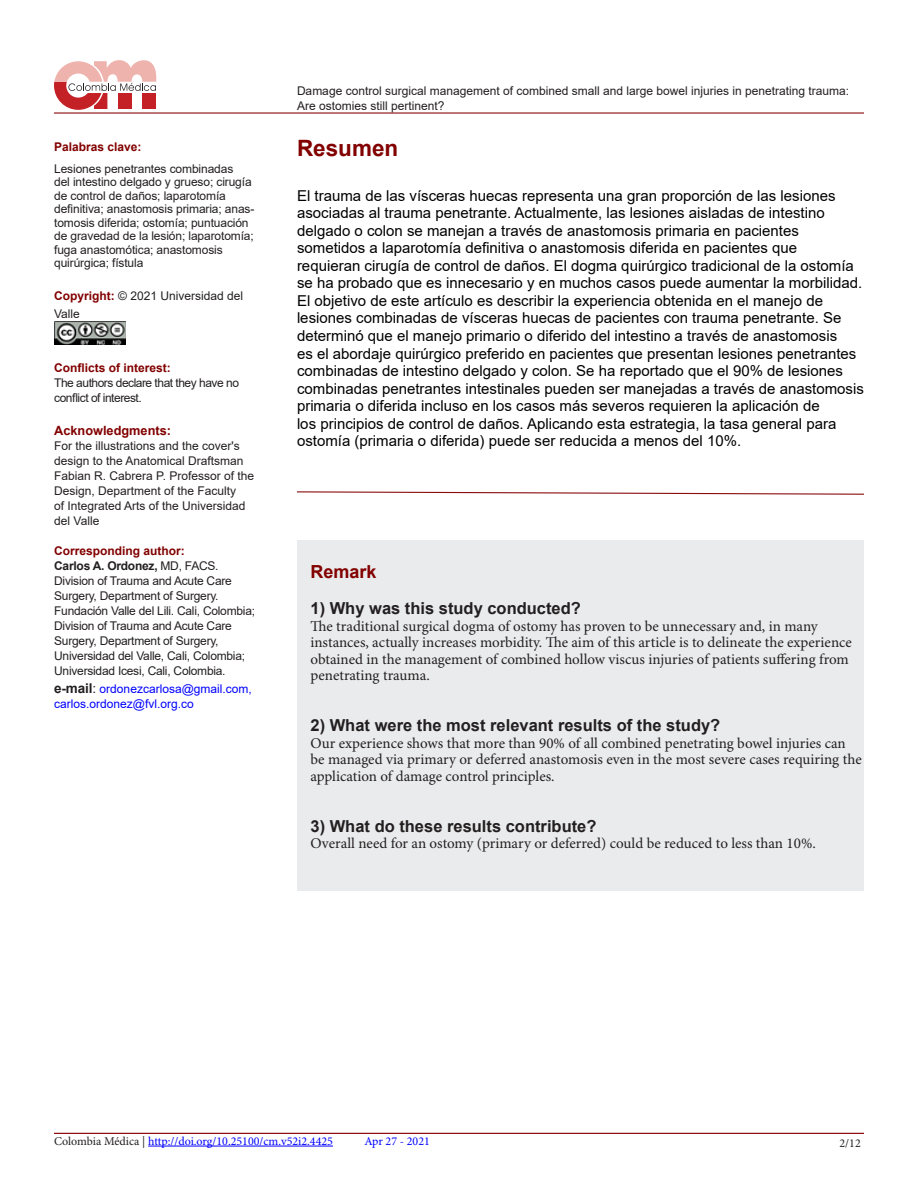
<style>
.page{position:relative;width:918px;height:1188px;background:#fff}
.page>*{position:absolute;margin:0;border:0;box-sizing:border-box;transform-origin:0 0}
.t1{font:700 22.5px "Arial";color:#820000}
.t2{font:700 18px "Arial";color:#820000}
.t3{font:700 16.5px "Arial";color:#231f20}
.t4{font:15px/17.5px "Arial";color:#000}
.t5{font:15px/16.5px "Minion Pro";color:#231f20}
.t6{font:700 12.75px "Arial";color:#820000}
.t7{font:12px/15px "Arial";letter-spacing:-.01em;color:#231f20}
.t8{font:12px "Minion Pro";color:#00f}
.t9{font:12px/15px "Arial";color:#00f}
.t10{font:700 12px "Arial";color:#820000}
.t11{font:12px/15px "Arial";letter-spacing:-.04em;color:#231f20}
.t12{font:12px "Minion Pro";color:#231f20}
.s1{font-weight:700;color:#820000}
.s2{font-weight:700}
.s3{font-weight:700;font-size:13.5px;color:#231f20}
.s4{font-size:13.5px;color:#231f20}
.s5{color:#231f20}
</style>
<div class="page">
<hr style="left:54px;top:112px;width:810px;height:2px;background:#8b0d10">
<hr style="left:148px;top:1146px;width:185px;height:1px;background:#00f">
<svg style="left:54px;top:60px;width:102px;height:50px"></svg>
<img style="left:54px;top:321px;width:72px;height:24px">
<hr style="left:54px;top:1133px;width:810px;height:1px;background:#8b0d10">
<div style="left:297px;top:540px;width:567px;height:351px;background:#eaebec"></div>
<svg style="left:297px;top:491px;width:567px;height:4px"></svg>
<p class="t10" style="left:54px;top:138px;width:89px">Palabras clave:</p>
<p class="t7" style="left:54px;top:162px;width:202px;line-height:13.5px">Lesiones penetrantes combinadas<br>del intestino delgado y grueso; cirugía de control de daños; laparotomía definitiva; anastomosis primaria; anas&shy;tomosis diferida; ostomía; puntuación de gravedad de la lesión; laparotomía; fuga anastomótica; anastomosis quirúrgica; fístula</p>
<p class="t7" style="left:54px;top:287px;width:190px;line-height:18px"><span class="s1">Copyright:</span> © 2021 Universidad del<br>Valle</p>
<p class="t10" style="left:54px;top:360px;width:118px">Conflicts of interest:</p>
<p class="t11" style="left:54px;top:376px;width:186px">The authors declare that they have no conflict of interest.</p>
<p class="t6" style="left:54px;top:422px;width:118px">Acknowledgments:</p>
<p class="t7" style="left:54px;top:439px;width:201px">For the illustrations and the cover's design to the Anatomical Draftsman<br>Fabian R. Cabrera P. Professor of the<br>Design, Department of the Faculty<br>of Integrated Arts of the Universidad del Valle</p>
<p class="t10" style="left:54px;top:543px;width:132px">Corresponding author:</p>
<p class="t7" style="left:54px;top:559px;width:202px"><span class="s2">Carlos A. Ordonez,</span> MD, FACS.<br>Division of Trauma and Acute Care Surgery, Department of Surgery.<br>Fundación Valle del Lili. Cali, Colombia; Division of Trauma and Acute Care Surgery, Department of Surgery, Universidad del Valle, Cali, Colombia; Universidad Icesi, Cali, Colombia.</p>
<p class="t9" style="left:54px;top:682px;width:199px"><span class="s3">e-mail</span><span class="s4">:</span> ordonezcarlosa@gmail.com, carlos.ordonez@fvl.org.co</p>
<p class="t7" style="left:297px;top:83px;width:554px">Damage control surgical management of combined small and large bowel injuries in penetrating trauma:<br>Are ostomies still pertinent?</p>
<p class="t1" style="left:297px;top:132px;width:103px">Resumen</p>
<p class="t4" style="left:297px;top:186px;width:568px">El trauma de las vísceras huecas representa una gran proporción de las lesiones asociadas al trauma penetrante. Actualmente, las lesiones aisladas de intestino delgado o colon se manejan a través de anastomosis primaria en pacientes sometidos a laparotomía definitiva o anastomosis diferida en pacientes que requieran cirugía de control de daños. El dogma quirúrgico tradicional de la ostomía se ha probado que es innecesario y en muchos casos puede aumentar la morbilidad.<br>El objetivo de este artículo es describir la experiencia obtenida en el manejo de lesiones combinadas de vísceras huecas de pacientes con trauma penetrante. Se determinó que el manejo primario o diferido del intestino a través de anastomosis<br>es el abordaje quirúrgico preferido en pacientes que presentan lesiones penetrantes combinadas de intestino delgado y colon. Se ha reportado que el 90% de lesiones combinadas penetrantes intestinales pueden ser manejadas a través de anastomosis primaria o diferida incluso en los casos más severos requieren la aplicación de<br>los principios de control de daños. Aplicando esta estrategia, la tasa general para ostomía (primaria o diferida) puede ser reducida a menos del 10%.</p>
<p class="t2" style="left:310px;top:559px;width:68px">Remark</p>
<p class="t3" style="left:310px;top:597px;width:272px">1) Why was this study conducted?</p>
<p class="t5" style="left:310px;top:618px;width:543px">The traditional surgical dogma of ostomy has proven to be unnecessary and, in many instances, actually increases morbidity. The aim of this article is to delineate the experience obtained in the management of combined hollow viscus injuries of patients suffering from penetrating trauma.</p>
<p class="t3" style="left:310px;top:714px;width:411px">2) What were the most relevant results of the study?</p>
<p class="t5" style="left:310px;top:735px;width:553px">Our experience shows that more than 90% of all combined penetrating bowel injuries can be managed via primary or deferred anastomosis even in the most severe cases requiring the application of damage control principles.</p>
<p class="t3" style="left:310px;top:814px;width:288px">3) What do these results contribute?</p>
<p class="t5" style="left:310px;top:836px;width:507px">Overall need for an ostomy (primary or deferred) could be reduced to less than 10%.</p>
<p class="t8" style="left:54px;top:1134px;width:280px"><span class="s5">Colombia Médica |</span> http://doi.org/10.25100/cm.v52i2.4425</p>
<p class="t8" style="left:364px;top:1134px;width:67px">Apr 27 - 2021</p>
<p class="t12" style="left:840px;top:1136px;width:23px">2/12</p>
</div>
